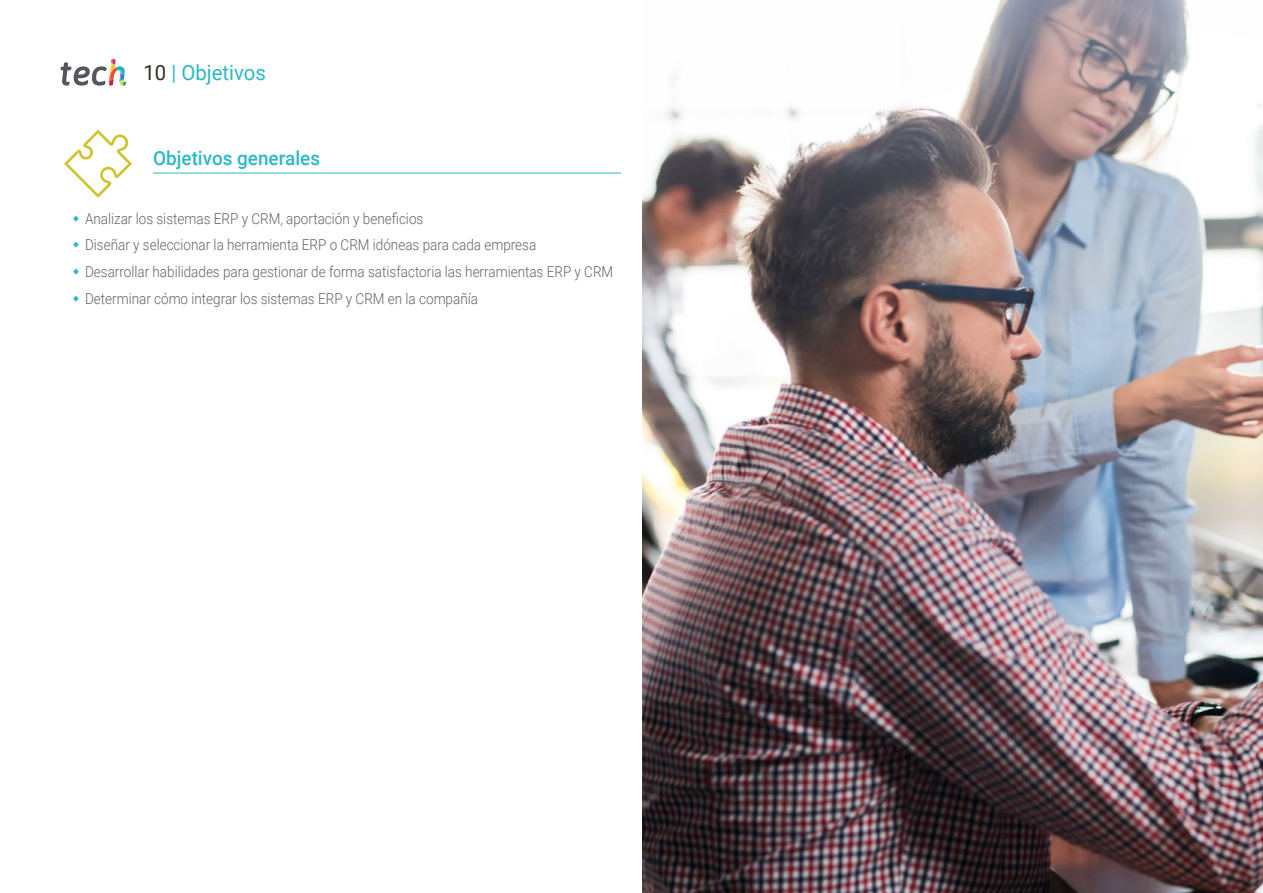
<style>
.page{position:relative;width:1263px;height:893px;background:#fff}
.page>*{position:absolute;margin:0;border:0;box-sizing:border-box;transform-origin:0 0}
.t1{font:21px "Roboto";color:#2db8c5}
.t2{font:500 19.5px "Roboto";color:#2db8c5}
.t3{font:300 15px/26.7px "Roboto";color:#61646a;scale:.9 1}
.s1{color:#312e20}
</style>
<div class="page">
<hr style="left:153px;top:173px;width:468px;height:1px;background:#2db8c5">
<svg style="left:64px;top:130px;width:68px;height:68px"></svg>
<img style="left:642px;top:0;width:621px;height:893px">
<svg style="left:61px;top:59px;width:65px;height:27px"></svg>
<h1 class="t1" style="left:144px;top:57px;width:124px"><span class="s1">10</span> | Objetivos</h1>
<h2 class="t2" style="left:153px;top:144px;width:169px">Objetivos generales</h2>
<p class="t3" style="left:85px;top:204px;width:588px">Analizar los sistemas ERP y CRM, aportación y beneficios<br>Diseñar y seleccionar la herramienta ERP o CRM idóneas para cada empresa<br>Desarrollar habilidades para gestionar de forma satisfactoria las herramientas ERP y CRM Determinar cómo integrar los sistemas ERP y CRM en la compañía</p>
</div>
